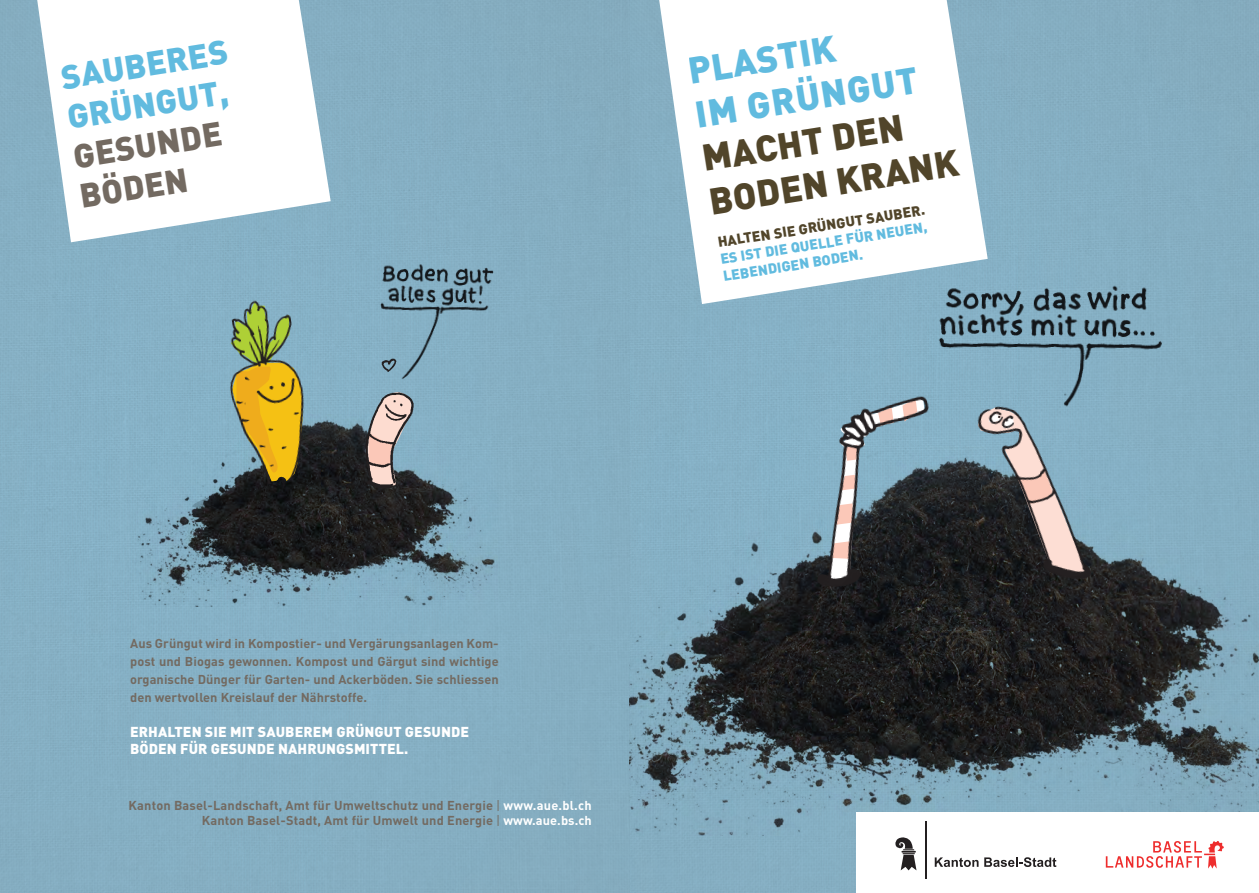
<style>
.page{position:relative;width:1259px;height:893px;background:#fff}
.page>*{position:absolute;margin:0;border:0;box-sizing:border-box;transform-origin:0 0}
.t1{font:900 36.75px/44.1px "DIN";color:#51452a}
.t2{font:900 36.75px/44.1px "DIN";color:#61bbdf}
.t3{font:900 33.3px/40px "DIN";color:#61bbdf}
.t4{font:900 33.3px/40px "DIN";color:#736a61}
.t5{font:900 14.25px/17.1px "DIN";letter-spacing:.005em;color:#fff}
.t6{font:900 14.25px/17.1px "DIN";color:#61bbdf}
.t7{font:900 14.25px "DIN";color:#51452a}
.t8{font:700 12.75px/18px "DIN";letter-spacing:.01em;color:#736a61;text-align:justify}
.s1{font-weight:400}
.s2{color:#fff}
</style>
<div class="page">
<div style="left:0;top:0;width:629px;height:893px;background:#85afc2"></div>
<img style="left:629px;top:446px;width:630px;height:390px">
<img style="left:136px;top:422px;width:359px;height:184px">
<img style="left:772px;top:354px;width:280px;height:254px">
<img style="left:886px;top:426px;width:286px;height:178px">
<img style="left:851px;top:268px;width:354px;height:158px">
<svg style="left:37px;top:0;width:294px;height:242px;fill:#fff"></svg>
<img style="left:347px;top:252px;width:147px;height:115px">
<img style="left:340px;top:367px;width:142px;height:127px">
<img style="left:344px;top:353px;width:59px;height:47px">
<svg style="left:192px;top:302px;width:148px;height:208px"></svg>
<img style="left:214px;top:287px;width:130px;height:201px">
<div style="left:856px;top:812px;width:403px;height:81px;background:#fff"></div>
<svg style="left:659px;top:0;width:328px;height:304px"></svg>
<svg style="left:934px;top:857px;width:44px;height:10px"></svg>
<svg style="left:984px;top:857px;width:72px;height:10px"></svg>
<svg style="left:895px;top:837px;width:21px;height:33px"></svg>
<hr style="left:924px;top:821px;width:2px;height:58px;background:#231f20">
<svg style="left:1105px;top:841px;width:118px;height:28px"></svg>
<h2 class="t3" style="left:58px;top:56px;width:170px;rotate:-9deg">SAUBERES<br>GRÜNGUT,</h2>
<h2 class="t4" style="left:70px;top:135px;width:151px;rotate:-9deg">GESUNDE<br>BÖDEN</h2>
<h1 class="t2" style="left:685px;top:48px;width:226px;rotate:-9deg">PLASTIK<br>IM GRÜNGUT</h1>
<h1 class="t1" style="left:698px;top:135px;width:254px;rotate:-9deg">MACHT DEN<br>BODEN KRANK</h1>
<p class="t7" style="left:716px;top:233px;width:211px;rotate:-9deg">HALTEN SIE GRÜNGUT SAUBER.</p>
<p class="t6" style="left:719px;top:250px;width:210px;rotate:-9deg">ES IST DIE QUELLE FÜR NEUEN,<br>LEBENDIGEN BODEN.</p>
<p class="t8" style="left:130px;top:634px;width:370px">Aus Grüngut wird in Kompostier- und Vergärungsanlagen Kom&shy;post und Biogas gewonnen. Kompost und Gärgut sind wichtige organische Dünger für Garten- und Ackerböden. Sie schliessen den wertvollen Kreislauf der Nährstoffe.</p>
<p class="t5" style="left:130px;top:723px;width:340px">ERHALTEN SIE MIT SAUBEREM GRÜNGUT GESUNDE<br>BÖDEN FÜR GESUNDE NAHRUNGSMITTEL.</p>
<p class="t8" style="left:129px;top:797px;width:465px;line-height:15.3px;text-align:right">Kanton Basel-Landschaft, Amt für Umweltschutz und Energie <span class="s1">|</span> <span class="s2">www.aue.bl.ch<br></span>Kanton Basel-Stadt, Amt für Umwelt und Energie <span class="s1">|</span> <span class="s2">www.aue.bs.ch</span></p>
</div>
